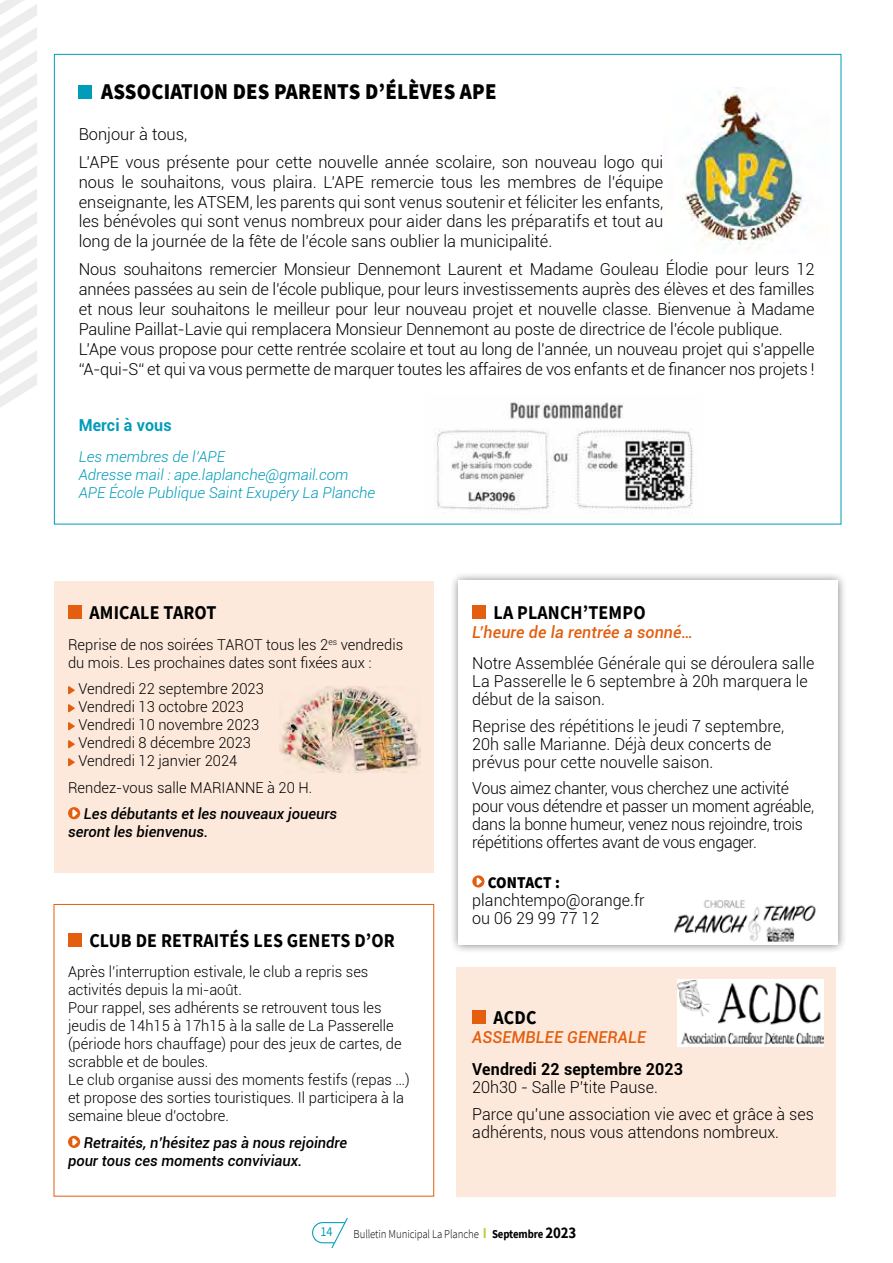
<style>
.page{position:relative;width:893px;height:1263px;background:#fff}
.page>*{position:absolute;margin:0;border:0;box-sizing:border-box;transform-origin:0 0}
.t1{font:900 22.5px "Source Sans Pro";letter-spacing:.01em;color:#000;scale:.92 1}
.t2{font:700 19.5px "Source Sans Pro";letter-spacing:.01em;color:#000;scale:.92 1}
.t3{font:300 16.5px/19.8px "Roboto";letter-spacing:-.01em;color:#000}
.t4{font:italic 500 16.5px "Roboto";letter-spacing:.01em;color:#e35e0f}
.t5{font:700 16.5px "Roboto";letter-spacing:.01em;color:#000}
.t6{font:700 16.5px "Roboto";letter-spacing:.01em;color:#009cb9}
.t7{font:900 16.5px "Source Sans Pro";color:#000;scale:.92 1}
.t8{font:300 15px/18px "Roboto";color:#000}
.t9{font:italic 500 15px/18px "Roboto";color:#000}
.t10{font:italic 300 15px/18px "Roboto";color:#009cb9}
.t11{font:13.65px "Source Sans Pro";color:#009cb9;scale:.9 1}
.t12{font:300 12px "Source Sans Pro";letter-spacing:-.01em;color:#000;scale:.9 1}
.s1{font-weight:700;font-size:15px;color:#bdd143}
.s2{font-weight:700}
.s3{font-weight:700;font-size:16.5px}
</style>
<div class="page">
<svg style="left:0;top:0;width:37px;height:407px"></svg>
<svg style="left:312px;top:1218px;width:36px;height:30px"></svg>
<div style="left:456px;top:968px;width:380px;height:229px;background:#fce9db"></div>
<div style="left:54px;top:904px;width:380px;height:292px;border:1px solid #e35e0f"></div>
<div style="left:79px;top:85px;width:13px;height:14px;background:#009cb9"></div>
<img style="left:435px;top:402px;width:258px;height:110px">
<img style="left:684px;top:87px;width:121px;height:158px">
<div style="left:54px;top:581px;width:380px;height:292px;background:#fce9db"></div>
<div style="left:449px;top:572px;width:398px;height:382px;background:#000;opacity:.5"></div>
<div style="left:458px;top:581px;width:380px;height:364px;background:#fff"></div>
<div style="left:68px;top:605px;width:14px;height:14px;background:#e35e0f"></div>
<svg style="left:68px;top:686px;width:7px;height:8px"></svg>
<svg style="left:68px;top:704px;width:7px;height:8px"></svg>
<svg style="left:68px;top:722px;width:7px;height:8px"></svg>
<svg style="left:68px;top:740px;width:7px;height:8px"></svg>
<svg style="left:68px;top:758px;width:7px;height:8px"></svg>
<div style="left:68px;top:807px;width:12px;height:12px;background:#e35e0f;border-radius:50%"></div>
<svg style="left:72px;top:809px;width:6px;height:8px"></svg>
<div style="left:68px;top:933px;width:14px;height:14px;background:#e35e0f"></div>
<div style="left:68px;top:1136px;width:12px;height:12px;background:#e35e0f;border-radius:50%"></div>
<svg style="left:72px;top:1138px;width:6px;height:8px"></svg>
<div style="left:472px;top:605px;width:14px;height:14px;background:#e35e0f"></div>
<svg style="left:472px;top:875px;width:12px;height:12px"></svg>
<svg style="left:477px;top:877px;width:5px;height:8px"></svg>
<div style="left:472px;top:1010px;width:14px;height:13px;background:#e35e0f"></div>
<img style="left:279px;top:686px;width:141px;height:87px">
<img style="left:674px;top:900px;width:142px;height:42px">
<img style="left:677px;top:979px;width:147px;height:68px">
<h1 class="t1" style="left:101px;top:76px;width:431px">ASSOCIATION DES PARENTS D’ÉLÈVES APE</h1>
<p class="t3" style="left:79px;top:119px;width:586px;line-height:28.3px">Bonjour à tous,<br>L’APE vous présente pour cette nouvelle année scolaire, son nouveau logo qui</p>
<p class="t3" style="left:79px;top:171px;width:586px;text-align:justify">nous le souhaitons, vous plaira. L’APE remercie tous les membres de l’équipe enseignante, les ATSEM, les parents qui sont venus soutenir et féliciter les enfants, les bénévoles qui sont venus nombreux pour aider dans les préparatifs et tout au long de la journée de la fête de l’école sans oublier la municipalité.</p>
<p class="t3" style="left:79px;top:259px;width:737px">Nous souhaitons remercier Monsieur Dennemont Laurent et Madame Gouleau Élodie pour leurs 12 années passées au sein de l’école publique, pour leurs investissements auprès des élèves et des familles et nous leur souhaitons le meilleur pour leur nouveau projet et nouvelle classe. Bienvenue à Madame Pauline Paillat-Lavie qui remplacera Monsieur Dennemont au poste de directrice de l’école publique.<br>L’Ape vous propose pour cette rentrée scolaire et tout au long de l’année, un nouveau projet qui s’appelle “A-qui-S“ et qui va vous permette de marquer toutes les affaires de vos enfants et de financer nos projets !</p>
<p class="t6" style="left:79px;top:413px;width:95px">Merci à vous</p>
<p class="t10" style="left:79px;top:447px;width:298px">Les membres de l’APE<br>Adresse mail : ape.laplanche@gmail.com<br>APE École Publique Saint Exupéry La Planche</p>
<p class="t2" style="left:89px;top:599px;width:140px">AMICALE TAROT</p>
<p class="t8" style="left:68px;top:635px;width:337px">Reprise de nos soirées TAROT tous les 2<sup>es</sup> vendredis du mois. Les prochaines dates sont fixées aux :</p>
<p class="t8" style="left:78px;top:679px;width:187px">Vendredi 22 septembre 2023<br>Vendredi 13 octobre 2023<br>Vendredi 10 novembre 2023<br>Vendredi 8 décembre 2023<br>Vendredi 12 janvier 2024</p>
<p class="t8" style="left:68px;top:778px;width:246px">Rendez-vous salle MARIANNE à 20 H.</p>
<p class="t9" style="left:68px;top:804px;width:271px;text-indent:16px">Les débutants et les nouveaux joueurs seront les bienvenus.</p>
<p class="t2" style="left:89px;top:927px;width:334px">CLUB DE RETRAITÉS LES GENETS D’OR</p>
<p class="t8" style="left:68px;top:962px;width:343px">Après l’interruption estivale, le club a repris ses activités depuis la mi-août.<br>Pour rappel, ses adhérents se retrouvent tous les jeudis de 14h15 à 17h15 à la salle de La Passerelle (période hors chauffage) pour des jeux de cartes, de scrabble et de boules.<br>Le club organise aussi des moments festifs (repas …) et propose des sorties touristiques. Il participera à la semaine bleue d’octobre.</p>
<p class="t9" style="left:68px;top:1133px;width:281px;text-indent:16px">Retraités, n’hésitez pas à nous rejoindre pour tous ces moments conviviaux.</p>
<p class="t2" style="left:494px;top:599px;width:167px">LA PLANCH’TEMPO</p>
<p class="t4" style="left:472px;top:621px;width:222px">L’heure de la rentrée a sonné…</p>
<p class="t3" style="left:472px;top:654px;width:344px;line-height:18px">Notre Assemblée Générale qui se déroulera salle<br>La Passerelle le 6 septembre à 20h marquera le début de la saison.</p>
<p class="t3" style="left:472px;top:716px;width:313px;line-height:18px">Reprise des répétitions le jeudi 7 septembre,<br>20h salle Marianne. Déjà deux concerts de prévus pour cette nouvelle saison.</p>
<p class="t3" style="left:472px;top:779px;width:343px;line-height:18px">Vous aimez chanter, vous cherchez une activité pour vous détendre et passer un moment agréable, dans la bonne humeur, venez nous rejoindre, trois répétitions offertes avant de vous engager.</p>
<p class="t7" style="left:488px;top:871px;width:80px">CONTACT :</p>
<p class="t3" style="left:472px;top:890px;width:174px;line-height:18px">planchtempo@orange.fr ou 06 29 99 77 12</p>
<p class="t2" style="left:494px;top:1004px;width:48px">ACDC</p>
<p class="t4" style="left:472px;top:1025px;width:175px">ASSEMBLEE GENERALE</p>
<p class="t5" style="left:472px;top:1058px;width:212px">Vendredi 22 septembre 2023</p>
<p class="t3" style="left:472px;top:1073px;width:343px;line-height:26.5px">20h30 - Salle P’tite Pause.<br>Parce qu’une association vie avec et grâce à ses</p>
<p class="t3" style="left:472px;top:1121px;width:308px">adhérents, nous vous attendons nombreux.</p>
<p class="t11" style="left:320px;top:1223px;width:15px">14</p>
<p class="t12" style="left:354px;top:1227px;width:249px">Bulletin Municipal La Planche <span class="s1">I</span> <span class="s2">Septembre</span> <span class="s3">2023</span></p>
</div>
